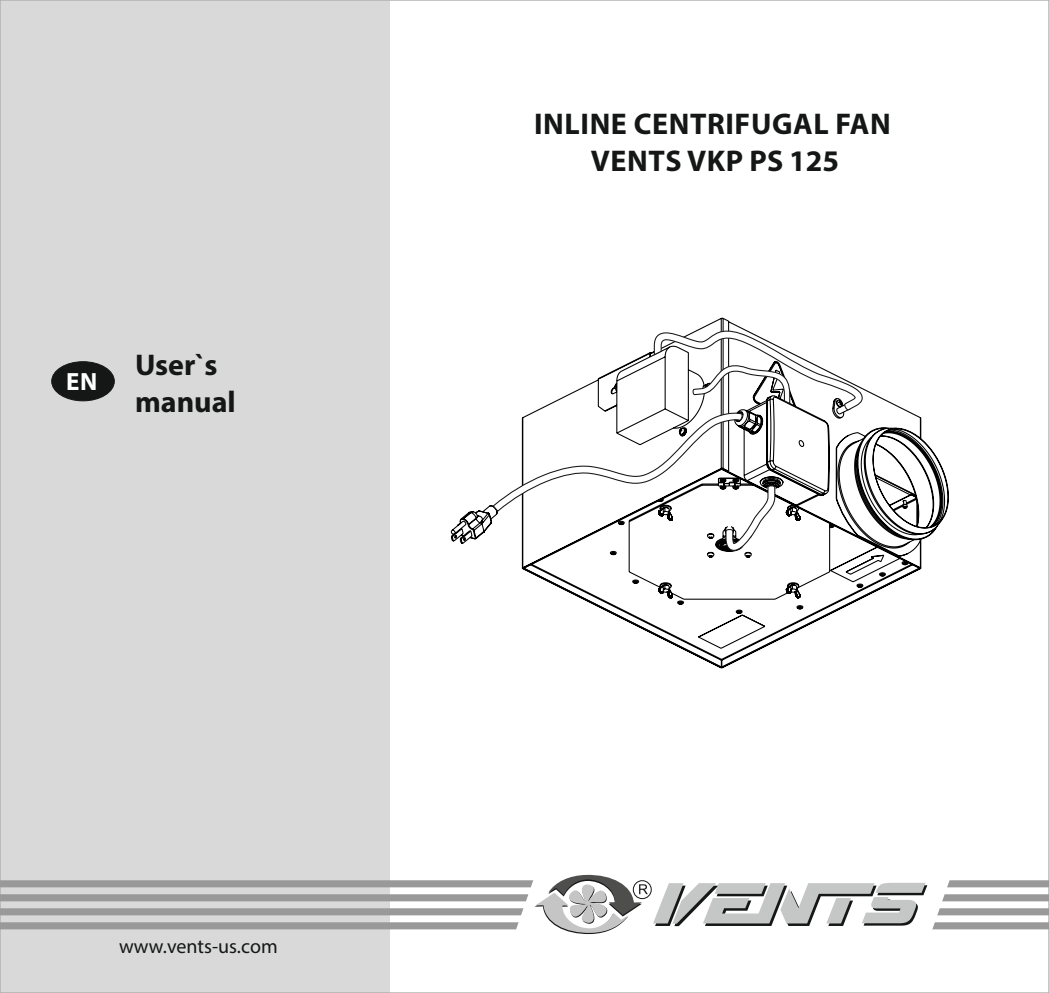
<style>
.page{position:relative;width:1049px;height:993px;background:#fff}
.page>*{position:absolute;margin:0;border:0;box-sizing:border-box;transform-origin:0 0}
.t1{font:700 30px/37.2px "Myriad Pro";letter-spacing:.02em;color:#151616;text-align:center}
.t2{font:700 30px/37.2px "Myriad Pro";color:#151616}
.t3{font:700 25px "Myriad Pro";color:#fff}
.t4{font:20px "Myriad Pro";color:#151616}
</style>
<div class="page">
<div style="left:0;top:0;width:390px;height:992px;background:#d9d9da"></div>
<svg style="left:0;top:868px;width:1049px;height:81px"></svg>
<div style="left:51px;top:361px;width:64px;height:40px;background:#151616;border:1px solid #151616;border-radius:50%"></div>
<svg style="left:521px;top:317px;width:428px;height:352px"></svg>
<svg style="left:450px;top:326px;width:415px;height:225px"></svg>
<p class="t3" style="left:66px;top:371px;width:33px">EN</p>
<p class="t2" style="left:135px;top:349px;width:102px">User`s manual</p>
<p class="t4" style="left:119px;top:937px;width:160px">www.vents-us.com</p>
<p class="t1" style="left:534px;top:108px;width:358px">INLINE CENTRIFUGAL FAN<br>VENTS VKP PS 125</p>
</div>
